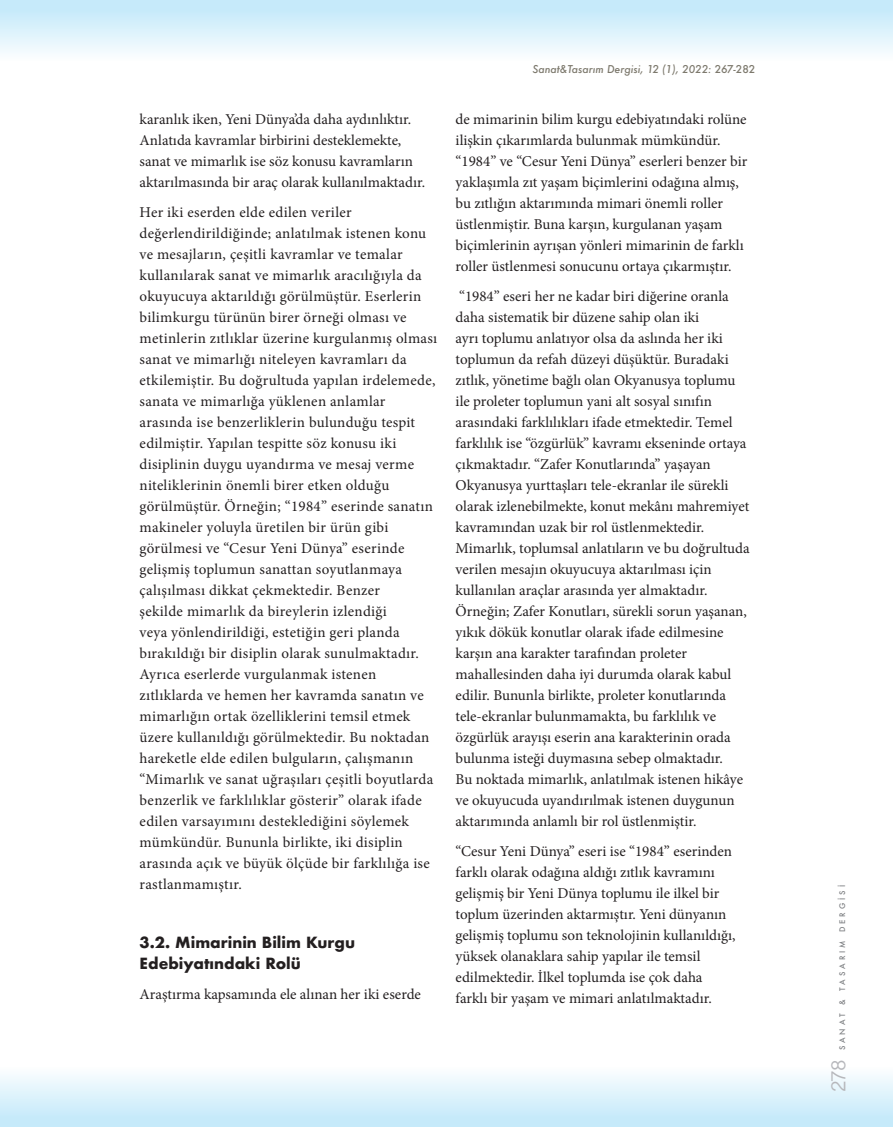
<style>
.page{position:relative;width:893px;height:1127px;background:#fff}
.page>*{position:absolute;margin:0;border:0;box-sizing:border-box;transform-origin:0 0}
.t1{font:18px "Oriya Sangam MN";color:#b6b7bb}
.t2{font:15px/21px "Minion Pro";letter-spacing:.005em;color:#231f20}
.t3{font:700 15px/21px "Futura";color:#231f20}
.t4{font:italic 500 10.5px "Futura";color:#7d796d}
.t5{font:500 7.5px "Futura";letter-spacing:.4em;color:#808285}
.s1{font-style:normal}
</style>
<div class="page">
<div style="left:0;top:1045px;width:893px;height:82px;background:linear-gradient(to bottom,#fff,#c3e9fa)"></div>
<div style="left:0;top:0;width:893px;height:81px;background:linear-gradient(to bottom,#c0e8f9,#fff)"></div>
<p class="t2" style="left:140px;top:109px;width:287px">karanlık iken, Yeni Dünya’da daha aydınlıktır.<br>Anlatıda kavramlar birbirini desteklemekte, sanat ve mimarlık ise söz konusu kavramların aktarılmasında bir araç olarak kullanılmaktadır.</p>
<p class="t2" style="left:140px;top:202px;width:299px">Her iki eserden elde edilen veriler değerlendirildiğinde; anlatılmak istenen konu ve mesajların, çeşitli kavramlar ve temalar kullanılarak sanat ve mimarlık aracılığıyla da okuyucuya aktarıldığı görülmüştür. Eserlerin bilimkurgu türünün birer örneği olması ve metinlerin zıtlıklar üzerine kurgulanmış olması sanat ve mimarlığı niteleyen kavramları da etkilemiştir. Bu doğrultuda yapılan irdelemede, sanata ve mimarlığa yüklenen anlamlar arasında ise benzerliklerin bulunduğu tespit edilmiştir. Yapılan tespitte söz konusu iki disiplinin duygu uyandırma ve mesaj verme niteliklerinin önemli birer etken olduğu görülmüştür. Örneğin; “1984” eserinde sanatın makineler yoluyla üretilen bir ürün gibi görülmesi ve “Cesur Yeni Dünya” eserinde gelişmiş toplumun sanattan soyutlanmaya çalışılması dikkat çekmektedir. Benzer<br>şekilde mimarlık da bireylerin izlendiği<br>veya yönlendirildiği, estetiğin geri planda bırakıldığı bir disiplin olarak sunulmaktadır.<br>Ayrıca eserlerde vurgulanmak istenen zıtlıklarda ve hemen her kavramda sanatın ve mimarlığın ortak özelliklerini temsil etmek üzere kullanıldığı görülmektedir. Bu noktadan hareketle elde edilen bulguların, çalışmanın “Mimarlık ve sanat uğraşıları çeşitli boyutlarda benzerlik ve farklılıklar gösterir” olarak ifade edilen varsayımını desteklediğini söylemek mümkündür. Bununla birlikte, iki disiplin arasında açık ve büyük ölçüde bir farklılığa ise rastlanmamıştır.</p>
<p class="t3" style="left:140px;top:932px;width:217px">3.2. Mimarinin Bilim Kurgu<br>Edebiyatındaki Rolü</p>
<p class="t2" style="left:140px;top:983px;width:283px">Araştırma kapsamında ele alınan her iki eserde</p>
<p class="t4" style="left:533px;top:62px;width:224px">Sanat&amp;Tasarım Dergisi, 12 (1), 2022: <span class="s1">267-282</span></p>
<p class="t2" style="left:456px;top:109px;width:293px">de mimarinin bilim kurgu edebiyatındaki rolüne ilişkin çıkarımlarda bulunmak mümkündür. “1984” ve “Cesur Yeni Dünya” eserleri benzer bir yaklaşımla zıt yaşam biçimlerini odağına almış, bu zıtlığın aktarımında mimari önemli roller üstlenmiştir. Buna karşın, kurgulanan yaşam biçimlerinin ayrışan yönleri mimarinin de farklı roller üstlenmesi sonucunu ortaya çıkarmıştır.</p>
<p class="t2" style="left:456px;top:286px;width:296px">“1984” eseri her ne kadar biri diğerine oranla daha sistematik bir düzene sahip olan iki<br>ayrı toplumu anlatıyor olsa da aslında her iki toplumun da refah düzeyi düşüktür. Buradaki zıtlık, yönetime bağlı olan Okyanusya toplumu ile proleter toplumun yani alt sosyal sınıfın arasındaki farklılıkları ifade etmektedir. Temel farklılık ise “özgürlük” kavramı ekseninde ortaya çıkmaktadır. “Zafer Konutlarında” yaşayan Okyanusya yurttaşları tele-ekranlar ile sürekli olarak izlenebilmekte, konut mekânı mahremiyet kavramından uzak bir rol üstlenmektedir.<br>Mimarlık, toplumsal anlatıların ve bu doğrultuda verilen mesajın okuyucuya aktarılması için kullanılan araçlar arasında yer almaktadır.<br>Örneğin; Zafer Konutları, sürekli sorun yaşanan, yıkık dökük konutlar olarak ifade edilmesine karşın ana karakter tarafından proleter mahallesinden daha iyi durumda olarak kabul edilir. Bununla birlikte, proleter konutlarında tele-ekranlar bulunmamakta, bu farklılık ve özgürlük arayışı eserin ana karakterinin orada bulunma isteği duymasına sebep olmaktadır.<br>Bu noktada mimarlık, anlatılmak istenen hikâye ve okuyucuda uyandırılmak istenen duygunun aktarımında anlamlı bir rol üstlenmiştir.</p>
<p class="t2" style="left:456px;top:840px;width:281px">“Cesur Yeni Dünya” eseri ise “1984” eserinden farklı olarak odağına aldığı zıtlık kavramını gelişmiş bir Yeni Dünya toplumu ile ilkel bir toplum üzerinden aktarmıştır. Yeni dünyanın gelişmiş toplumu son teknolojinin kullanıldığı, yüksek olanaklara sahip yapılar ile temsil edilmektedir. İlkel toplumda ise çok daha farklı bir yaşam ve mimari anlatılmaktadır.</p>
<p class="t5" style="left:837px;top:1050px;width:167px;rotate:-90deg">SANAT &amp; TASARIM DERGİSİ</p>
<p class="t1" style="left:826px;top:1092px;width:35px;rotate:-90deg">278</p>
</div>
